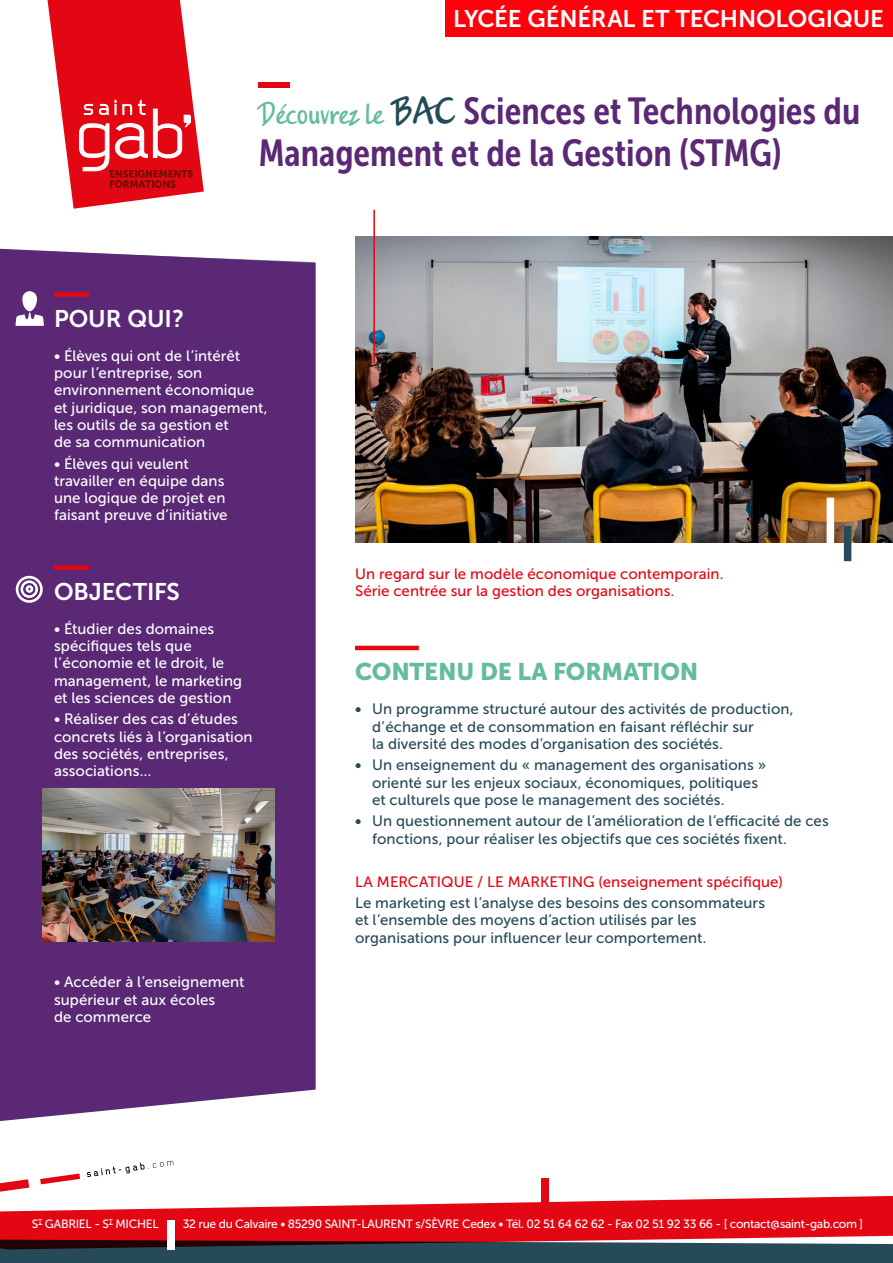
<style>
.page{position:relative;width:893px;height:1263px;background:#fff}
.page>*{position:absolute;margin:0;border:0;box-sizing:border-box;transform-origin:0 0}
.t1{font:37.5px/42px "Museo Sans Cond 700";color:#5a2875}
.t2{font:24px "Museo Sans 700";letter-spacing:-.005em;color:#fff}
.t3{font:24px "Museo Sans 900";letter-spacing:-.005em;color:#65bc99}
.t4{font:15px/17.2px "Museo Sans 500";letter-spacing:.005em;color:#274a58}
.t5{font:15px/17.2px "Museo Sans 500";letter-spacing:.005em;color:#fff}
.t6{font:15px/17.2px "Museo Sans 500";letter-spacing:.005em;color:#e30613}
.t7{font:12px "Museo Sans 500";letter-spacing:-.025em;color:#fff}
.s1{font-family:"Jakob";font-size:27px;color:#65bc99}
.s2{font-family:"Jakob";font-size:33px;color:#244a58}
.s3{font-family:"Museo Sans 700"}
</style>
<div class="page">
<svg style="left:47px;top:0;width:157px;height:209px"></svg>
<div style="left:0;top:1249px;width:893px;height:14px;background:#274a58"></div>
<svg style="left:0;top:1196px;width:893px;height:53px;fill:#e30613"></svg>
<div style="left:167px;top:1220px;width:7px;height:29px;background:#fff"></div>
<div style="left:541px;top:1178px;width:8px;height:30px;background:#e30613"></div>
<svg style="left:0;top:1179px;width:29px;height:13px"></svg>
<svg style="left:87px;top:1161px;width:87px;height:16px"></svg>
<svg style="left:40px;top:1173px;width:40px;height:11px"></svg>
<div style="left:0;top:249px;width:315px;height:872px;background:#5a2875"></div>
<div style="left:54px;top:292px;width:35px;height:5px;background:#e30613"></div>
<div style="left:54px;top:565px;width:35px;height:5px;background:#e30613"></div>
<img style="left:43px;top:789px;width:231px;height:153px">
<img style="left:355px;top:236px;width:538px;height:306px">
<hr style="left:373px;top:210px;width:2px;height:153px;background:#e30613">
<div style="left:844px;top:526px;width:7px;height:35px;background:#274a58"></div>
<div style="left:827px;top:498px;width:7px;height:63px;background:#fff"></div>
<hr style="left:355px;top:646px;width:64px;height:4px;background:#e30613">
<div style="left:259px;top:82px;width:31px;height:5px;background:#e30613"></div>
<div style="left:445px;top:0;width:448px;height:36px;background:#ff010b"></div>
<svg style="left:16px;top:291px;width:28px;height:35px"></svg>
<svg style="left:16px;top:576px;width:27px;height:27px"></svg>
<h2 class="t2" style="left:453px;top:5px;width:432px">LYCÉE GÉNÉRAL ET TECHNOLOGIQUE</h2>
<h1 class="t1" style="left:259px;top:90px;width:603px"><span class="s1">Découvrez le</span> <span class="s2">BAC</span> Sciences et Technologies du<br>Management et de la Gestion (STMG)</h1>
<h2 class="t2" style="left:54px;top:305px;width:132px">POUR QUI ?</h2>
<p class="t5" style="left:54px;top:347px;width:215px">• Élèves qui ont de l’intérêt pour l’entreprise, son environnement économique et juridique, son management, les outils de sa gestion et<br>de sa communication</p>
<p class="t5" style="left:54px;top:455px;width:175px">• Élèves qui veulent travailler en équipe dans une logique de projet en faisant preuve d’initiative</p>
<h2 class="t2" style="left:54px;top:578px;width:127px">OBJECTIFS</h2>
<p class="t5" style="left:54px;top:620px;width:190px">• Étudier des domaines spécifiques tels que l’économie et le droit, le management, le marketing et les sciences de gestion</p>
<p class="t5" style="left:54px;top:711px;width:200px">• Réaliser des cas d’études concrets liés à l’organisation des sociétés, entreprises, associations…</p>
<p class="t5" style="left:54px;top:974px;width:192px">• Accéder à l’enseignement supérieur et aux écoles<br>de commerce</p>
<p class="t6" style="left:355px;top:565px;width:370px">Un regard sur le modèle économique contemporain.<br>Série centrée sur la gestion des organisations.</p>
<h2 class="t3" style="left:355px;top:658px;width:345px">CONTENU DE LA FORMATION</h2>
<p class="t4" style="left:372px;top:700px;width:423px;text-indent:-17px"><span class="s3">•</span> Un programme structuré autour des activités de production, d’échange et de consommation en faisant réfléchir sur<br>la diversité des modes d’organisation des sociétés.</p>
<p class="t4" style="left:372px;top:756px;width:395px;text-indent:-17px"><span class="s3">•</span> Un enseignement du « management des organisations » orienté sur les enjeux sociaux, économiques, politiques et culturels que pose le management des sociétés.</p>
<p class="t4" style="left:372px;top:812px;width:458px;text-indent:-17px"><span class="s3">•</span> Un questionnement autour de l’amélioration de l’efficacité de ces fonctions, pour réaliser les objectifs que ces sociétés fixent.</p>
<p class="t6" style="left:355px;top:873px;width:429px">LA MERCATIQUE / LE MARKETING (enseignement spécifique)</p>
<p class="t4" style="left:355px;top:894px;width:412px">Le marketing est l’analyse des besoins des consommateurs et l’ensemble des moyens d’action utilisés par les organisations pour influencer leur comportement.</p>
<p class="t7" style="left:32px;top:1217px;width:833px">S<sup>T</sup> GABRIEL - S<sup>T</sup> MICHEL • 32 rue du Calvaire • 85290 SAINT-LAURENT s/SÈVRE Cedex • Tél. 02 51 64 62 62 - Fax 02 51 92 33 66 - [ contact@saint-gab.com ]</p>
</div>
